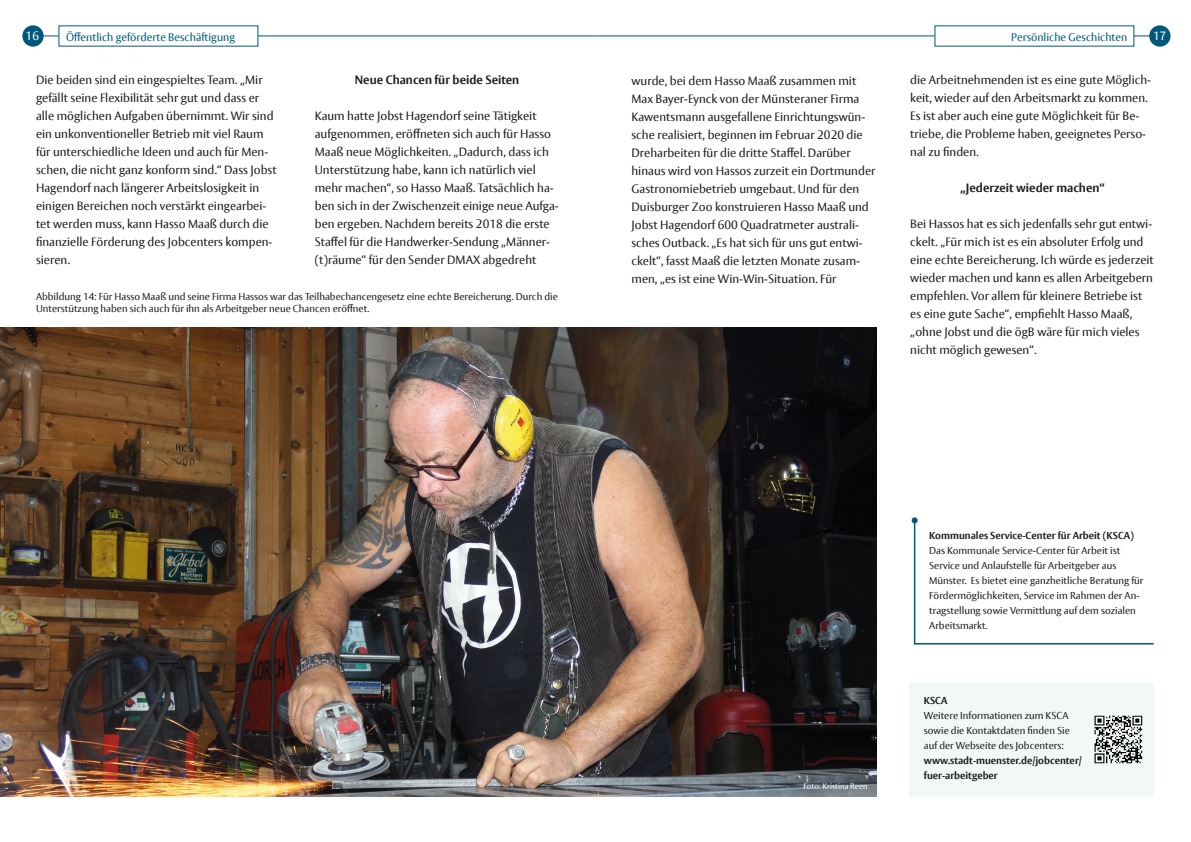
<style>
.page{position:relative;width:1191px;height:842px;background:#fff}
.page>*{position:absolute;margin:0;border:0;box-sizing:border-box;transform-origin:0 0}
.t1{font:12px/18px "Vesta Pro";color:#1d1d1b}
.t2{font:700 12px "Vesta Pro";color:#1d1d1b}
.t3{font:12px "Vesta Pro";color:#fff}
.t4{font:11px "Vesta Pro";color:#00587b}
.t5{font:10px/15px "Vesta Pro";color:#1d1d1b}
.t6{font:700 10px "Vesta Pro";color:#1d1d1b}
.t7{font:8px "Vesta Pro";color:#fff}
.s1{font-weight:700}
</style>
<div class="page">
<hr style="left:38px;top:35px;width:557px;height:1px;background:#00587b">
<div style="left:22px;top:25px;width:22px;height:22px;background:#00587b;border-radius:50%"></div>
<div style="left:58px;top:25px;width:200px;height:22px;background:#fff"></div>
<hr style="left:595px;top:35px;width:559px;height:1px;background:#00587b">
<div style="left:1149px;top:25px;width:21px;height:22px;background:#00587b;border-radius:50%"></div>
<div style="left:934px;top:25px;width:200px;height:22px;background:#fff"></div>
<hr style="left:914px;top:643px;width:239px;height:1px;background:#00587b">
<img style="left:0;top:327px;width:876px;height:469px">
<hr style="left:914px;top:520px;width:1px;height:124px;background:#00587b">
<svg style="left:911px;top:517px;width:6px;height:6px"></svg>
<div style="left:909px;top:683px;width:244px;height:113px;background:#f3f7f8"></div>
<img style="left:1094px;top:715px;width:49px;height:49px">
<p class="t3" style="left:26px;top:28px;width:15px">16</p>
<p class="t4" style="left:66px;top:30px;width:170px">Öffentlich geförderte Beschäftigung</p>
<p class="t4" style="left:1011px;top:30px;width:118px">Persönliche Geschichten</p>
<p class="t3" style="left:1153px;top:29px;width:15px">17</p>
<p class="t1" style="left:36px;top:71px;width:242px">Die beiden sind ein eingespieltes Team. „Mir gefällt seine Flexibilität sehr gut und dass er alle möglichen Aufgaben übernimmt. Wir sind ein unkonventioneller Betrieb mit viel Raum für unterschiedliche Ideen und auch für Men&shy;schen, die nicht ganz konform sind.“ Dass Jobst Hagendorf nach längerer Arbeitslosigkeit in einigen Bereichen noch verstärkt eingearbei&shy;tet werden muss, kann Hasso Maaß durch die finanzielle Förderung des Jobcenters kompen&shy;sieren.</p>
<p class="t5" style="left:36px;top:289px;width:523px">Abbildung 14: Für Hasso Maaß und seine Firma Hassos war das Teilhabechancengesetz eine echte Bereicherung. Durch die</p>
<p class="t5" style="left:36px;top:301px;width:335px">Unterstützung haben sich auch für ihn als Arbeitgeber neue Chancen eröffnet.</p>
<p class="t2" style="left:355px;top:73px;width:166px">Neue Chancen für beide Seiten</p>
<p class="t1" style="left:315px;top:107px;width:223px">Kaum hatte Jobst Hagendorf seine Tätigkeit</p>
<p class="t1" style="left:315px;top:125px;width:238px">aufgenommen, eröffneten sich auch für Hasso</p>
<p class="t1" style="left:315px;top:143px;width:245px">Maaß neue Möglichkeiten. „Dadurch, dass ich Unterstützung habe, kann ich natürlich viel mehr machen“, so Hasso Maaß. Tatsächlich ha&shy;ben sich in der Zwischenzeit einige neue Aufga&shy;ben ergeben. Nachdem bereits 2018 die erste</p>
<p class="t1" style="left:315px;top:233px;width:237px">Staffel für die Handwerker-Sendung „Männer-</p>
<p class="t1" style="left:315px;top:251px;width:223px">(t)räume“ für den Sender DMAX abgedreht</p>
<p class="t1" style="left:910px;top:71px;width:242px">die Arbeitnehmenden ist es eine gute Möglich&shy;keit, wieder auf den Arbeitsmarkt zu kommen.<br>Es ist aber auch eine gute Möglichkeit für Be&shy;triebe, die Probleme haben, geeignetes Perso-</p>
<p class="t1" style="left:910px;top:143px;width:70px">nal zu finden.</p>
<p class="t2" style="left:960px;top:181px;width:146px">„Jederzeit wieder machen“</p>
<p class="t1" style="left:910px;top:215px;width:245px">Bei Hassos hat es sich jedenfalls sehr gut entwi&shy;ckelt. „Für mich ist es ein absoluter Erfolg und eine echte Bereicherung. Ich würde es jederzeit wieder machen und kann es allen Arbeitgebern empfehlen. Vor allem für kleinere Betriebe ist</p>
<p class="t1" style="left:910px;top:305px;width:223px">es eine gute Sache“, empfiehlt Hasso Maaß,</p>
<p class="t1" style="left:910px;top:323px;width:231px">„ohne Jobst und die ögB wäre für mich vieles nicht möglich gewesen“.</p>
<p class="t1" style="left:631px;top:71px;width:235px">wurde, bei dem Hasso Maaß zusammen mit Max Bayer-Eynck von der Münsteraner Firma Kawentsmann ausgefallene Einrichtungswün&shy;sche realisiert, beginnen im Februar 2020 die</p>
<p class="t1" style="left:631px;top:143px;width:221px">Dreharbeiten für die dritte Staffel. Darüber</p>
<p class="t1" style="left:631px;top:161px;width:245px">hinaus wird von Hassos zurzeit ein Dortmunder Gastronomiebetrieb umgebaut. Und für den Duisburger Zoo konstruieren Hasso Maaß und Jobst Hagendorf 600 Quadratmeter australi&shy;sches Outback. „Es hat sich für uns gut entwi&shy;ckelt“, fasst Maaß die letzten Monate zusam&shy;men, „es ist eine Win-Win-Situation. Für</p>
<p class="t7" style="left:803px;top:781px;width:66px">Foto: Kristina Reen</p>
<p class="t6" style="left:929px;top:529px;width:206px">Kommunales Service-Center für Arbeit (KSCA)</p>
<p class="t5" style="left:929px;top:543px;width:216px">Das Kommunale Service-Center für Arbeit ist Service und Anlaufstelle für Arbeitgeber aus Münster. Es bietet eine ganzheitliche Beratung für Fördermöglichkeiten, Service im Rahmen der An&shy;tragstellung sowie Vermittlung auf dem sozialen Arbeitsmarkt.</p>
<p class="t5" style="left:924px;top:693px;width:159px"><span class="s1">KSCA<br></span>Weitere Informationen zum KSCA sowie die Kontaktdaten finden Sie auf der Webseite des Jobcenters: <span class="s1">www.stadt-muenster.de/jobcenter/ fuer-arbeitgeber</span></p>
</div>
